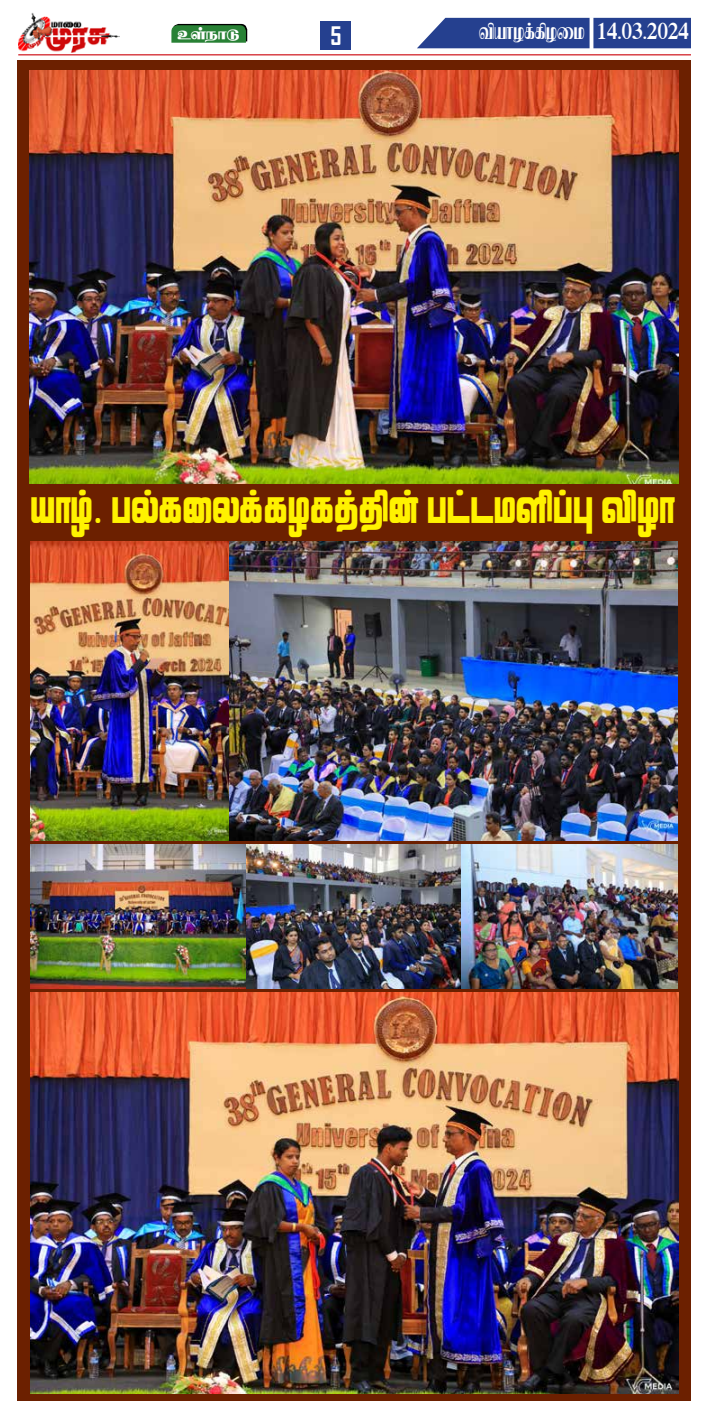
<style>
.page{position:relative;width:709px;height:1418px;background:#fff}
.page>*{position:absolute;margin:0;border:0;box-sizing:border-box;transform-origin:0 0}
.t1{font:50px "RAVIB Normal";color:#fff200;scale:.87 1}
.t2{font:700 24.38px "Agency FB";color:#fff}
.t3{font:23.75px "Aachchei";letter-spacing:-.015em;color:#fff}
.t4{font:19.25px "NC Thevan";color:#fff}
</style>
<div class="page">
<div style="left:320px;top:21px;width:31px;height:29px;background:#25408f"></div>
<hr style="left:18px;top:54px;width:673px;height:1px;background:#d2232a">
<img style="left:18px;top:13px;width:101px;height:40px">
<div style="left:417px;top:18px;width:274px;height:30px;background:#25408f"></div>
<svg style="left:589px;top:17px;width:4px;height:32px"></svg>
<svg style="left:171px;top:24px;width:76px;height:19px"></svg>
<div style="left:18px;top:60px;width:673px;height:1340px;background:#6c2000"></div>
<img style="left:29px;top:70px;width:650px;height:414px">
<img style="left:30px;top:541px;width:648px;height:299px">
<img style="left:30px;top:844px;width:648px;height:144px">
<img style="left:30px;top:992px;width:649px;height:401px">
<p class="t4" style="left:177px;top:25px;width:63px">cs;ehL</p>
<p class="t2" style="left:330px;top:21px;width:13px">5</p>
<p class="t3" style="left:479px;top:22px;width:211px">TPAHOF;FPOIK 14.03.2024</p>
<p class="t1" style="left:31px;top:485px;width:742px">AHO;. GY;FIYF;FOFJ;JPD; GL;LKSPG;G TPOH</p>
</div>
